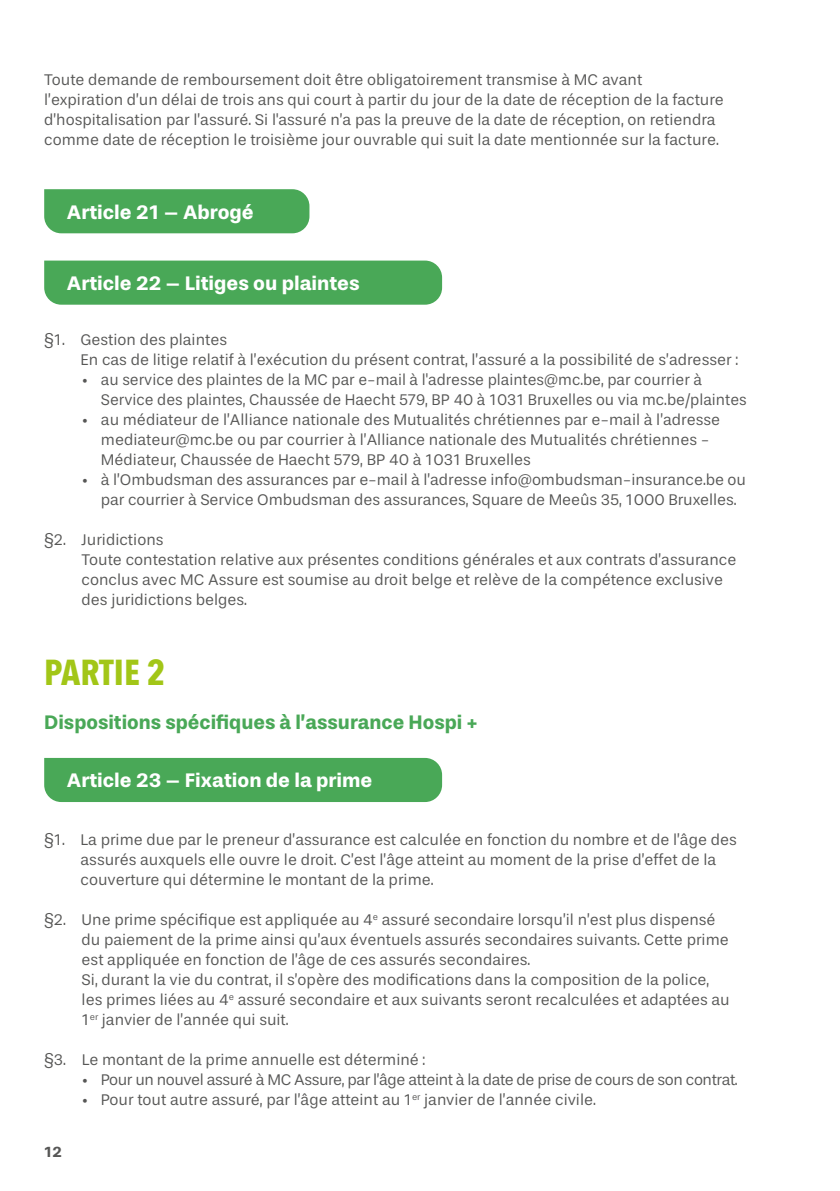
<style>
.page{position:relative;width:840px;height:1191px;background:#fff}
.page>*{position:absolute;margin:0;border:0;box-sizing:border-box;transform-origin:0 0}
.t1{font:700 36px "Avenir Next Condensed";color:#a2c617}
.t2{font:700 20px "Stevie Sans";color:#fff}
.t3{font:700 20px "Stevie Sans";color:#49a857}
.t4{font:16px/20px "Stevie Sans";color:#575756}
.t5{font:16px/20px "Stevie Sans";color:#575756;scale:.96 1}
.t6{font:16px "Stevie Sans";letter-spacing:-.025em;color:#575756}
.t7{font:700 15px "Stevie Sans";color:#575756}
</style>
<div class="page">
<div style="left:44px;top:189px;width:265px;height:44px;background:#49a857"></div>
<div style="left:44px;top:260px;width:398px;height:45px;background:#49a857"></div>
<div style="left:44px;top:758px;width:398px;height:44px;background:#49a857"></div>
<p class="t4" style="left:44px;top:70px;width:680px">Toute demande de remboursement doit être obligatoirement transmise à MC avant l’expiration d’un délai de trois ans qui court à partir du jour de la date de réception de la facture d’hospitalisation par l’assuré. Si l'assuré n’a pas la preuve de la date de réception, on retiendra comme date de réception le troisième jour ouvrable qui suit la date mentionnée sur la facture.</p>
<p class="t2" style="left:67px;top:200px;width:188px">Article 21 – Abrogé</p>
<p class="t2" style="left:67px;top:271px;width:294px">Article 22 – Litiges ou plaintes</p>
<p class="t4" style="left:80px;top:330px;width:658px;text-indent:-36px">§1. Gestion des plaintes<br>En cas de litige relatif à l’exécution du présent contrat, l’assuré a la possibilité de s’adresser :</p>
<p class="t5" style="left:101px;top:370px;width:673px;text-indent:-19px">• au service des plaintes de la MC par e-mail à l'adresse plaintes@mc.be, par courrier à<br>Service des plaintes, Chaussée de Haecht 579, BP 40 à 1031 Bruxelles ou via mc.be/plaintes</p>
<p class="t4" style="left:101px;top:410px;width:620px;text-indent:-19px">• au médiateur de l’Alliance nationale des Mutualités chrétiennes par e-mail à l’adresse mediateur@mc.be ou par courrier à l’Alliance nationale des Mutualités chrétiennes -<br>Médiateur, Chaussée de Haecht 579, BP 40 à 1031 Bruxelles</p>
<p class="t4" style="left:82px;top:470px;width:665px;text-align:center">• à l’Ombudsman des assurances par e-mail à l’adresse info@ombudsman-insurance.be ou par courrier à Service Ombudsman des assurances, Square de Meeûs 35, 1000 Bruxelles.</p>
<p class="t4" style="left:82px;top:530px;width:655px;text-indent:-37px">§2. Juridictions<br>Toute contestation relative aux présentes conditions générales et aux contrats d’assurance conclus avec MC Assure est soumise au droit belge et relève de la compétence exclusive des juridictions belges.</p>
<h1 class="t1" style="left:44px;top:650px;width:123px">PARTIE 2</h1>
<p class="t3" style="left:44px;top:710px;width:435px">Dispositions spécifiques à l’assurance Hospi +</p>
<p class="t2" style="left:67px;top:768px;width:307px">Article 23 – Fixation de la prime</p>
<p class="t4" style="left:80px;top:830px;width:657px;text-indent:-36px">§1. La prime due par le preneur d’assurance est calculée en fonction du nombre et de l’âge des assurés auxquels elle ouvre le droit. C’est l’âge atteint au moment de la prise d’effet de la couverture qui détermine le montant de la prime.</p>
<p class="t4" style="left:82px;top:910px;width:649px;text-indent:-37px">§2. Une prime spécifique est appliquée au 4<sup>e</sup> assuré secondaire lorsqu’il n’est plus dispensé du paiement de la prime ainsi qu’aux éventuels assurés secondaires suivants. Cette prime est appliquée en fonction de l’âge de ces assurés secondaires.<br>Si, durant la vie du contrat, il s’opère des modifications dans la composition de la police, les primes liées au 4<sup>e</sup> assuré secondaire et aux suivants seront recalculées et adaptées au 1<sup>er</sup> janvier de l’année qui suit.</p>
<p class="t4" style="left:44px;top:1050px;width:382px">§3. Le montant de la prime annuelle est déterminé :</p>
<p class="t6" style="left:82px;top:1071px;width:656px">• Pour un nouvel assuré à MC Assure, par l’âge atteint à la date de prise de cours de son contrat.</p>
<p class="t4" style="left:82px;top:1090px;width:515px">• Pour tout autre assuré, par l’âge atteint au 1<sup>er</sup> janvier de l’année civile.</p>
<p class="t7" style="left:44px;top:1143px;width:19px">12</p>
</div>
